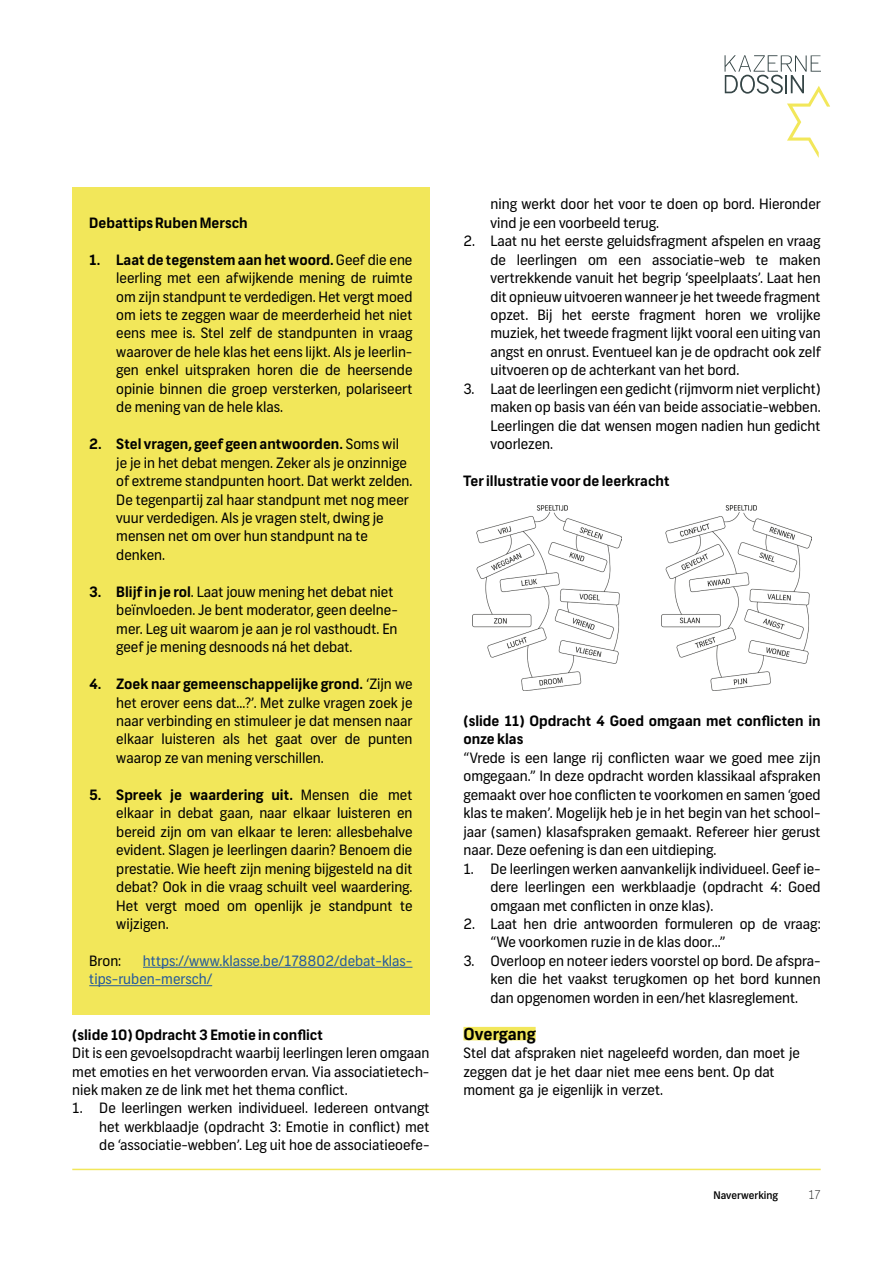
<style>
.page{position:relative;width:893px;height:1263px;background:#fff}
.page>*{position:absolute;margin:0;border:0;box-sizing:border-box;transform-origin:0 0}
.t1{font:700 16.5px "Frank";letter-spacing:.005em;color:#000}
.t2{font:14.25px/18.5px "Frank";color:#000;text-align:justify}
.t3{font:700 14.25px/18.5px "Frank";color:#000}
.t4{font:14.25px/18.5px "Frank";color:#275b9b}
.t5{font:100 12px "Frank";color:#000}
.t6{font:500 10.5px "Frank";color:#000}
.s1{font-weight:700}
</style>
<div class="page">
<div style="left:463px;top:1027px;width:73px;height:13px;background:#f2e75a"></div>
<hr style="left:72px;top:1169px;width:749px;height:1px;background:#f2e75a">
<div style="left:72px;top:187px;width:357px;height:827px;background:#f2e75a"></div>
<hr style="left:143px;top:967px;width:269px;height:1px;background:#275b9b">
<hr style="left:89px;top:985px;width:123px;height:1px;background:#275b9b">
<img style="left:472px;top:505px;width:150px;height:185px">
<img style="left:662px;top:505px;width:149px;height:185px">
<svg style="left:724px;top:55px;width:106px;height:103px"></svg>
<p class="t3" style="left:89px;top:214px;width:160px">Debattips Ruben Mersch</p>
<p class="t2" style="left:116px;top:251px;width:298px;text-indent:-27px"><span class="s1">1. Laat de tegenstem aan het woord.</span> Geef die ene leerling met een afwijkende mening de ruimte om zijn standpunt te verdedigen. Het vergt moed om iets te zeggen waar de meerderheid het niet eens mee is. Stel zelf de standpunten in vraag waarover de hele klas het eens lijkt. Als je leerlin&shy;gen enkel uitspraken horen die de heersende opinie binnen die groep versterken, polariseert de mening van de hele klas.</p>
<p class="t2" style="left:116px;top:435px;width:298px;text-align:left;text-indent:-27px"><span class="s1">2. Stel vragen, geef geen antwoorden.</span> Soms wil je je in het debat mengen. Zeker als je onzinnige of extreme standpunten hoort. Dat werkt zelden.<br>De tegenpartij zal haar standpunt met nog meer vuur verdedigen. Als je vragen stelt, dwing je mensen net om over hun standpunt na te denken.</p>
<p class="t2" style="left:116px;top:583px;width:283px;text-align:left;text-indent:-27px"><span class="s1">3. Blijf in je rol</span>. Laat jouw mening het debat niet beïnvloeden. Je bent moderator, geen deelne&shy;mer. Leg uit waarom je aan je rol vasthoudt. En geef je mening desnoods ná het debat.</p>
<p class="t2" style="left:116px;top:675px;width:298px;text-indent:-27px"><span class="s1">4. Zoek naar gemeenschappelijke grond.</span> ‘Zijn we het erover eens dat...?’. Met zulke vragen zoek je naar verbinding en stimuleer je dat mensen naar elkaar luisteren als het gaat over de punten waarop ze van mening verschillen.</p>
<p class="t2" style="left:116px;top:786px;width:298px;text-indent:-27px"><span class="s1">5. Spreek je waardering uit.</span> Mensen die met elkaar in debat gaan, naar elkaar luisteren en bereid zijn om van elkaar te leren: allesbehalve evident. Slagen je leerlingen daarin? Benoem die prestatie. Wie heeft zijn mening bijgesteld na dit debat? Ook in die vraag schuilt veel waardering.<br>Het vergt moed om openlijk je standpunt te wijzigen.</p>
<p class="t2" style="left:89px;top:952px;width:34px">Bron:</p>
<p class="t4" style="left:89px;top:952px;width:325px;text-indent:54px">https://www.klasse.be/178802/debat-klas&shy;tips-ruben-mersch/</p>
<p class="t3" style="left:72px;top:1026px;width:252px">(slide 10) Opdracht 3 Emotie in conflict</p>
<p class="t2" style="left:72px;top:1044px;width:359px">Dit is een gevoelsopdracht waarbij leerlingen leren omgaan met emoties en het verwoorden ervan. Via associatietech&shy;niek maken ze de link met het thema conflict.</p>
<p class="t2" style="left:99px;top:1099px;width:332px;text-indent:-27px">1. De leerlingen werken individueel. Iedereen ontvangt het werkblaadje (opdracht 3: Emotie in conflict) met de ‘associatie-webben’. Leg uit hoe de associatieoefe-</p>
<p class="t2" style="left:490px;top:195px;width:332px">ning werkt door het voor te doen op bord. Hieronder vind je een voorbeeld terug.</p>
<p class="t2" style="left:490px;top:232px;width:332px;text-indent:-27px">2. Laat nu het eerste geluidsfragment afspelen en vraag de leerlingen om een associatie-web te maken vertrekkende vanuit het begrip ‘speelplaats’. Laat hen dit opnieuw uitvoeren wanneer je het tweede fragment opzet. Bij het eerste fragment horen we vrolijke muziek, het tweede fragment lijkt vooral een uiting van angst en onrust. Eventueel kan je de opdracht ook zelf uitvoeren op de achterkant van het bord.</p>
<p class="t2" style="left:490px;top:380px;width:332px;text-indent:-27px">3. Laat de leerlingen een gedicht (rijmvorm niet verplicht) maken op basis van één van beide associatie-webben.<br>Leerlingen die dat wensen mogen nadien hun gedicht voorlezen.</p>
<p class="t3" style="left:463px;top:472px;width:208px">Ter illustratie voor de leerkracht</p>
<p class="t3" style="left:463px;top:712px;width:359px">(slide 11) Opdracht 4 Goed omgaan met conflicten in onze klas</p>
<p class="t2" style="left:463px;top:749px;width:359px">“Vrede is een lange rij conflicten waar we goed mee zijn omgegaan.” In deze opdracht worden klassikaal afspraken gemaakt over hoe conflicten te voorkomen en samen ‘goed klas te maken’. Mogelijk heb je in het begin van het school&shy;jaar (samen) klasafspraken gemaakt. Refereer hier gerust naar. Deze oefening is dan een uitdieping.</p>
<p class="t2" style="left:490px;top:860px;width:332px;text-indent:-27px">1. De leerlingen werken aanvankelijk individueel. Geef ie&shy;dere leerlingen een werkblaadje (opdracht 4: Goed omgaan met conflicten in onze klas).</p>
<p class="t2" style="left:490px;top:915px;width:332px;text-indent:-27px">2. Laat hen drie antwoorden formuleren op de vraag: “We voorkomen ruzie in de klas door...”</p>
<p class="t2" style="left:490px;top:952px;width:332px;text-indent:-27px">3. Overloop en noteer ieders voorstel op bord. De afspra&shy;ken die het vaakst terugkomen op het bord kunnen dan opgenomen worden in een/het klasreglement.</p>
<p class="t1" style="left:463px;top:1023px;width:74px">Overgang</p>
<p class="t2" style="left:463px;top:1044px;width:338px;text-align:left">Stel dat afspraken niet nageleefd worden, dan moet je zeggen dat je het daar niet mee eens bent. Op dat moment ga je eigenlijk in verzet.</p>
<p class="t6" style="left:714px;top:1189px;width:66px">Naverwerking</p>
<p class="t5" style="left:808px;top:1187px;width:14px">17</p>
</div>
